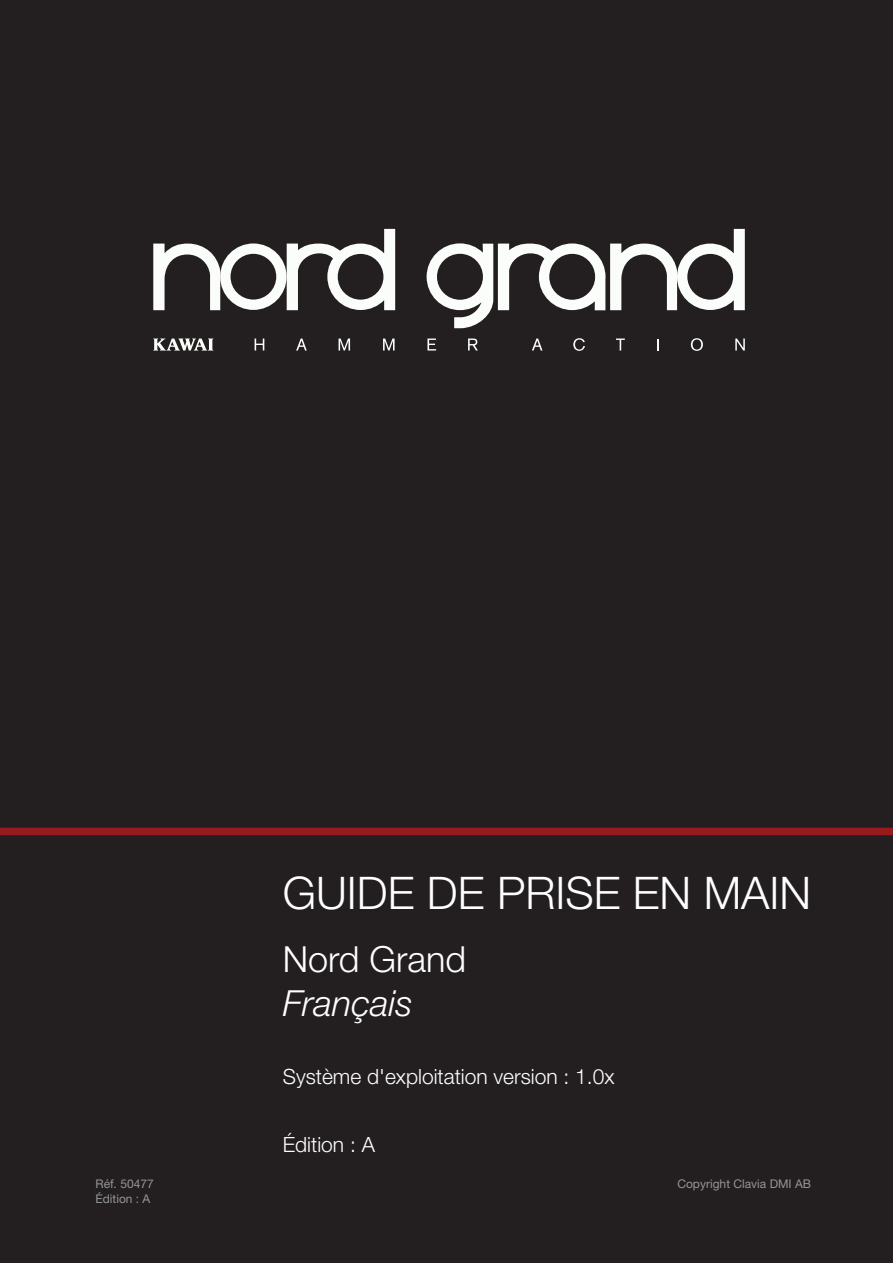
<style>
.page{position:relative;width:893px;height:1263px;background:#231f20}
.page>*{position:absolute;margin:0;border:0;box-sizing:border-box;transform-origin:0 0}
.t1{font:300 45px "Helvetica Neue LT Std";color:#fff}
.t2{font:300 36px "Helvetica Neue LT Std";color:#fff}
.t3{font:italic 300 36px "Helvetica Neue LT Std";color:#fff}
.t4{font:300 21px "Helvetica Neue LT Std";color:#fff}
.t5{font:12px "Helvetica Neue LT Std";color:#939598}
</style>
<div class="page">
<div style="left:0;top:828px;width:893px;height:7px;background:#991a1e"></div>
<svg style="left:255px;top:338px;width:9px;height:12px"></svg>
<svg style="left:296px;top:338px;width:11px;height:12px"></svg>
<svg style="left:339px;top:338px;width:11px;height:12px"></svg>
<svg style="left:383px;top:338px;width:12px;height:12px"></svg>
<svg style="left:427px;top:338px;width:9px;height:12px"></svg>
<svg style="left:468px;top:338px;width:10px;height:12px"></svg>
<svg style="left:532px;top:338px;width:10px;height:12px"></svg>
<svg style="left:573px;top:338px;width:12px;height:13px"></svg>
<svg style="left:616px;top:338px;width:9px;height:12px"></svg>
<svg style="left:691px;top:338px;width:12px;height:13px"></svg>
<svg style="left:735px;top:338px;width:10px;height:12px"></svg>
<svg style="left:153px;top:229px;width:242px;height:81px"></svg>
<svg style="left:427px;top:229px;width:318px;height:99px"></svg>
<svg style="left:153px;top:338px;width:60px;height:13px"></svg>
<h1 class="t1" style="left:283px;top:865px;width:530px">GUIDE DE PRISE EN MAIN</h1>
<h2 class="t2" style="left:283px;top:937px;width:185px">Nord Grand</h2>
<h2 class="t3" style="left:283px;top:982px;width:132px">Français</h2>
<p class="t4" style="left:283px;top:1064px;width:333px">Système d'exploitation version : 1.0x</p>
<p class="t4" style="left:283px;top:1131px;width:94px">Édition : A</p>
<p class="t5" style="left:95px;top:1177px;width:60px">Réf. 50477</p>
<p class="t5" style="left:677px;top:1177px;width:135px">Copyright Clavia DMI AB</p>
<p class="t5" style="left:95px;top:1191px;width:56px">Édition : A</p>
</div>
